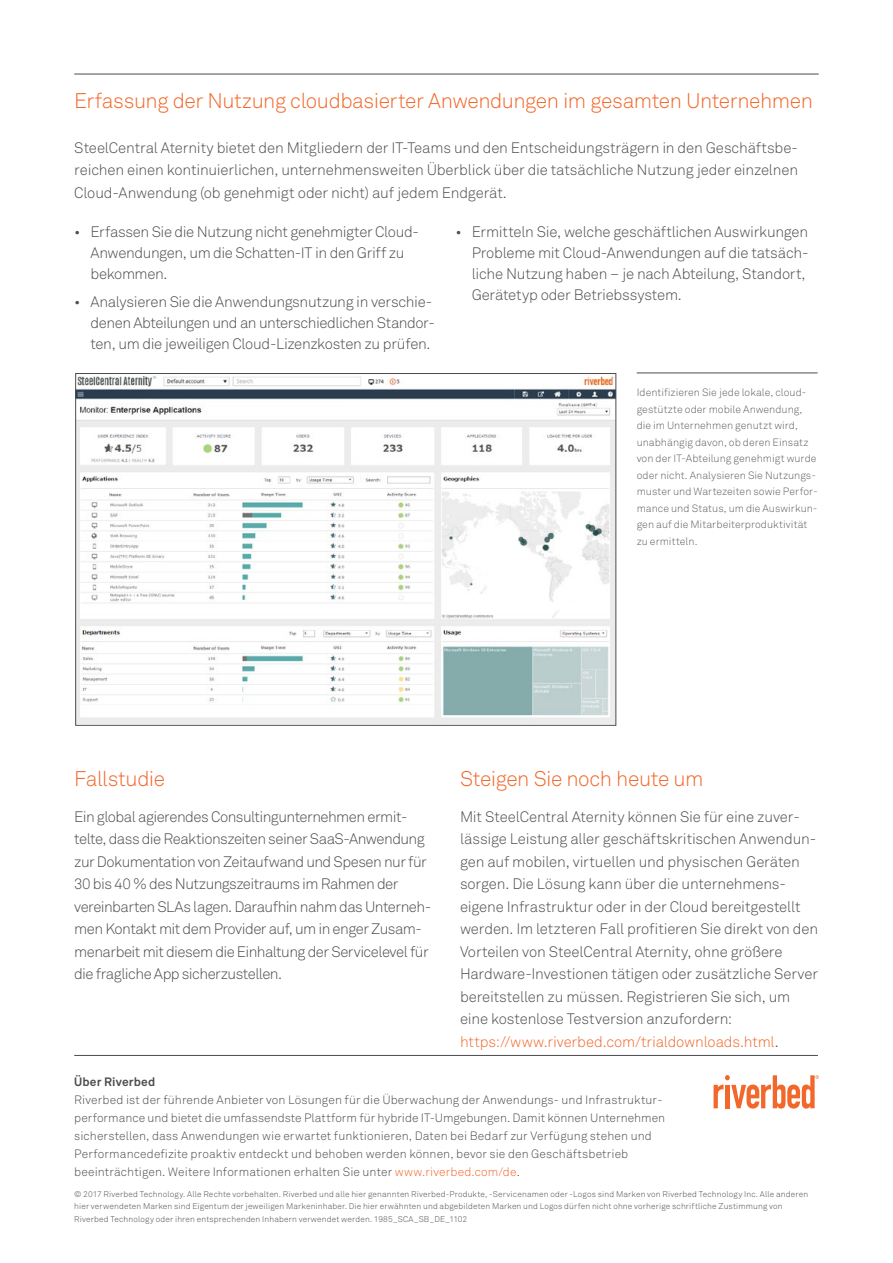
<style>
.page{position:relative;width:893px;height:1263px;background:#fff}
.page>*{position:absolute;margin:0;border:0;box-sizing:border-box;transform-origin:0 0}
.t1{font:300 21px "Akkurat Pro";letter-spacing:-.025em;color:#f2682a}
.t2{font:300 15px/22.5px "Akkurat Pro";letter-spacing:-.02em;color:#4d4d4f}
.t3{font:300 12px/18px "Akkurat Pro";letter-spacing:.005em;color:#4d4d4f}
.t4{font:700 12px "Akkurat Pro";letter-spacing:.015em;color:#4d4d4f}
.t5{font:300 10.5px/16.5px "Akkurat Pro";letter-spacing:.005em;color:#606163}
.t6{font:300 8.25px/12.8px "Akkurat Pro";letter-spacing:.02em;color:#4d4d4f}
.s1{color:#f2682a}
</style>
<div class="page">
<hr style="left:74px;top:1055px;width:744px;height:1px;background:#4d4d4f">
<svg style="left:714px;top:1075px;width:105px;height:33px"></svg>
<hr style="left:74px;top:74px;width:745px;height:1px;background:#4d4d4f">
<img style="left:77px;top:375px;width:537px;height:348px">
<hr style="left:637px;top:373px;width:181px;height:1px;background:#4d4d4f">
<h1 class="t1" style="left:74px;top:88px;width:740px">Erfassung der Nutzung cloudbasierter Anwendungen im gesamten Unternehmen</h1>
<p class="t2" style="left:74px;top:136px;width:725px;text-align:justify">SteelCentral Aternity bietet den Mitgliedern der IT-Teams und den Entscheidungsträgern in den Geschäftsbe&shy;reichen einen kontinuierlichen, unternehmensweiten Überblick über die tatsächliche Nutzung jeder einzelnen Cloud-Anwendung (ob genehmigt oder nicht) auf jedem Endgerät.</p>
<p class="t2" style="left:90px;top:222px;width:328px;line-height:21px;text-indent:-16px">• Erfassen Sie die Nutzung nicht genehmigter Cloud-<br>Anwendungen, um die Schatten-IT in den Griff zu bekommen.</p>
<p class="t2" style="left:90px;top:291px;width:343px;line-height:21px;text-align:justify;text-indent:-16px">• Analysieren Sie die Anwendungsnutzung in verschie&shy;denen Abteilungen und an unterschiedlichen Standor-- ten, um die jeweiligen Cloud-Lizenzkosten zu prüfen.</p>
<p class="t2" style="left:472px;top:222px;width:338px;line-height:21px;text-indent:-16px">• Ermitteln Sie, welche geschäftlichen Auswirkungen Probleme mit Cloud-Anwendungen auf die tatsäch&shy;liche Nutzung haben – je nach Abteilung, Standort, Gerätetyp oder Betriebssystem.</p>
<p class="t5" style="left:637px;top:384px;width:183px">Identifizieren Sie jede lokale, cloud&shy;gestützte oder mobile Anwendung, die im Unternehmen genutzt wird, unabhängig davon, ob deren Einsatz von der IT-Abteilung genehmigt wurde oder nicht. Analysieren Sie Nutzungs&shy;muster und Wartezeiten sowie Perfor&shy;mance und Status, um die Auswirkun&shy;gen auf die Mitarbeiterproduktivität zu ermitteln.</p>
<h1 class="t1" style="left:74px;top:766px;width:92px">Fallstudie</h1>
<p class="t2" style="left:74px;top:805px;width:358px">Ein global agierendes Consultingunternehmen ermit&shy;telte, dass die Reaktionszeiten seiner SaaS-Anwendung zur Dokumentation von Zeitaufwand und Spesen nur für 30 bis 40 % des Nutzungszeitraums im Rahmen der vereinbarten SLAs lagen. Daraufhin nahm das Unterneh&shy;men Kontakt mit dem Provider auf, um in enger Zusam&shy;menarbeit mit diesem die Einhaltung der Servicelevel für die fragliche App sicherzustellen.</p>
<h1 class="t1" style="left:460px;top:766px;width:245px">Steigen Sie noch heute um</h1>
<p class="t2" style="left:460px;top:805px;width:360px">Mit SteelCentral Aternity können Sie für eine zuver&shy;lässige Leistung aller geschäftskritischen Anwendun&shy;gen auf mobilen, virtuellen und physischen Geräten sorgen. Die Lösung kann über die unternehmens&shy;eigene Infrastruktur oder in der Cloud bereitgestellt werden. Im letzteren Fall profitieren Sie direkt von den Vorteilen von SteelCentral Aternity, ohne größere Hardware-Investionen tätigen oder zusätzliche Server bereitstellen zu müssen. Registrieren Sie sich, um eine kostenlose Testversion anzufordern: <span class="s1">https://www.riverbed.com/trialdownloads.html</span>.</p>
<p class="t4" style="left:74px;top:1074px;width:83px">Über Riverbed</p>
<p class="t3" style="left:74px;top:1091px;width:592px">Riverbed ist der führende Anbieter von Lösungen für die Überwachung der Anwendungs- und Infrastruktur&shy;performance und bietet die umfassendste Plattform für hybride IT-Umgebungen. Damit können Unternehmen sicherstellen, dass Anwendungen wie erwartet funktionieren, Daten bei Bedarf zur Verfügung stehen und Performancedefizite proaktiv entdeckt und behoben werden können, bevor sie den Geschäftsbetrieb beeinträchtigen. Weitere Informationen erhalten Sie unter <span class="s1">www.riverbed.com/de</span>.</p>
<p class="t6" style="left:74px;top:1187px;width:735px">© 2017 Riverbed Technology. Alle Rechte vorbehalten. Riverbed und alle hier genannten Riverbed-Produkte, -Servicenamen oder -Logos sind Marken von Riverbed Technology Inc. Alle anderen hier verwendeten Marken sind Eigentum der jeweiligen Markeninhaber. Die hier erwähnten und abgebildeten Marken und Logos dürfen nicht ohne vorherige schriftliche Zustimmung von<br>Riverbed Technology oder ihren entsprechenden Inhabern verwendet werden. 1985_SCA_SB_DE_1102</p>
</div>
